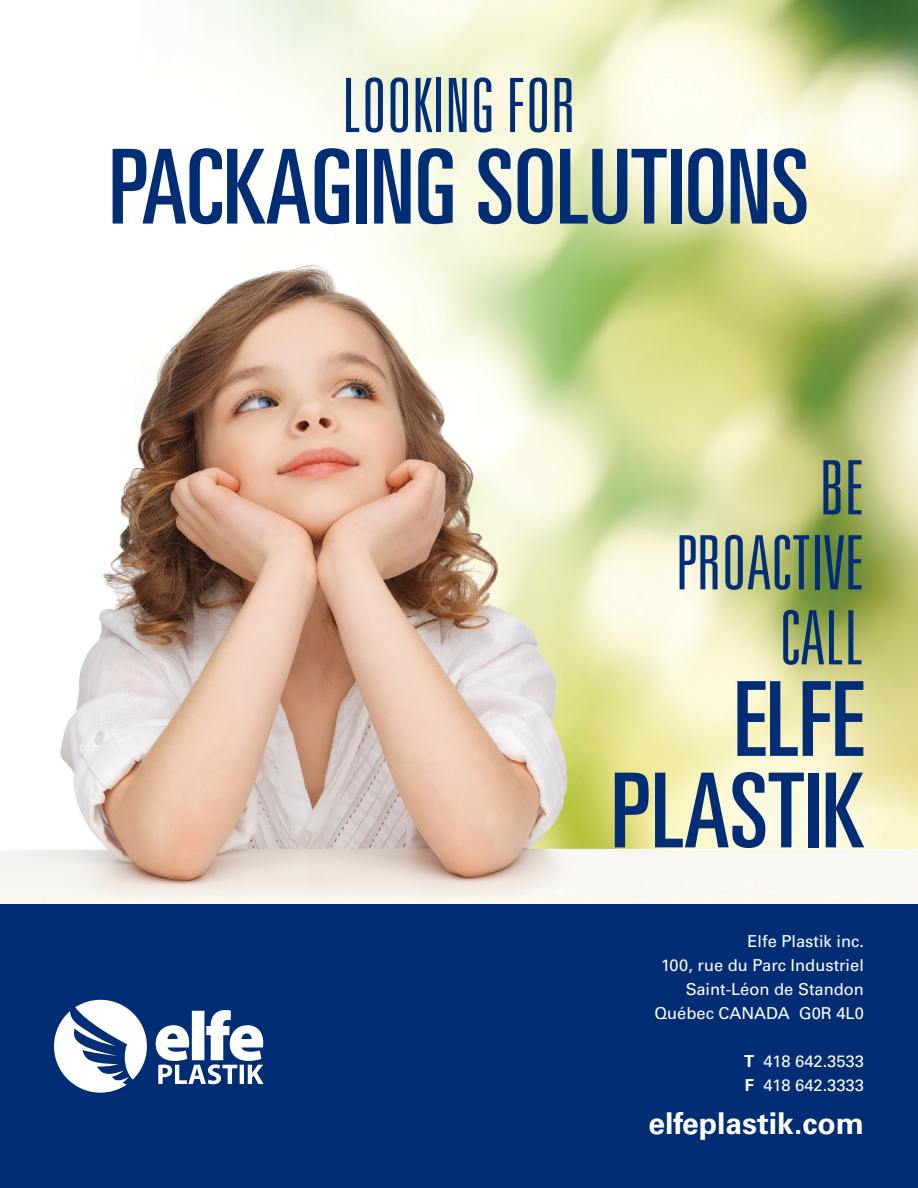
<style>
.page{position:relative;width:918px;height:1188px;background:#fff}
.page>*{position:absolute;margin:0;border:0;box-sizing:border-box;transform-origin:0 0}
.t1{font:ultra-condensed 103.5px/91.5px "Univers LT Std";color:#002d74;text-align:right}
.t2{font:300 ultra-condensed 75px/75px "Univers LT Std";color:#002d74;text-align:right}
.t3{font:700 30px "Univers LT Std";color:#fff}
.t4{font:16.5px/24px "Univers LT Std";color:#fff;text-align:right}
.s1{font-weight:700}
</style>
<div class="page">
<img style="left:0;top:0;width:918px;height:904px">
<div style="left:0;top:904px;width:918px;height:284px;background:#002d74"></div>
<svg style="left:54px;top:1000px;width:210px;height:93px"></svg>
<h2 class="t2" style="left:342px;top:68px;width:235px">LOOKING FOR</h2>
<h1 class="t1" style="left:109px;top:141px;width:702px">PACKAGING SOLUTIONS</h1>
<h2 class="t2" style="left:676px;top:450px;width:190px">BE<br>PROACTIVE<br>CALL</h2>
<h1 class="t1" style="left:611px;top:673px;width:255px">ELFE<br>PLASTIK</h1>
<p class="t4" style="left:654px;top:930px;width:211px">Elfe Plastik inc.<br>100, rue du Parc Industriel<br>Saint-Léon de Standon<br>Québec CANADA G0R 4L0</p>
<p class="t4" style="left:744px;top:1050px;width:121px;text-align:left"><span class="s1">T</span> 418 642.3533<br><span class="s1">F</span> 418 642.3333</p>
<h3 class="t3" style="left:648px;top:1106px;width:217px">elfeplastik.com</h3>
</div>
